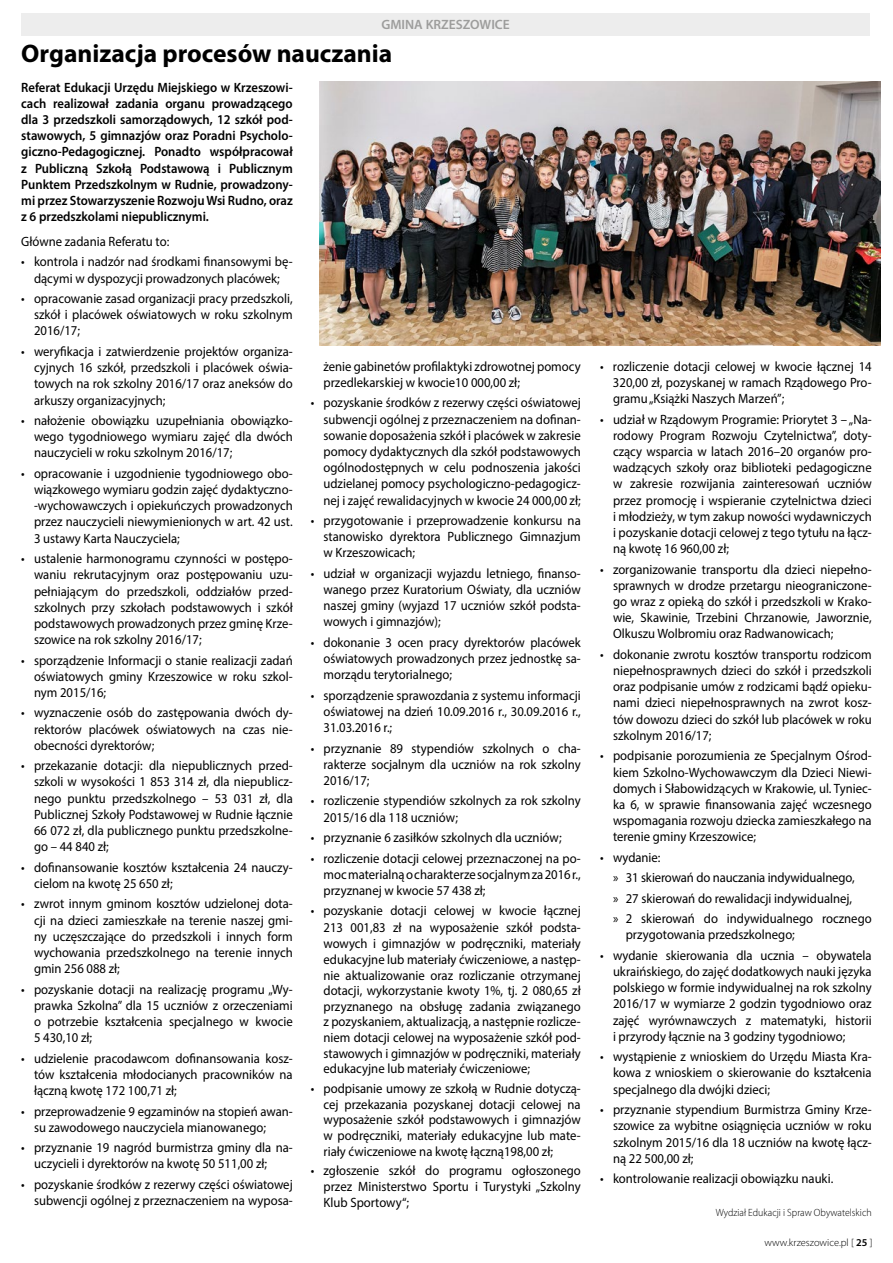
<style>
.page{position:relative;width:893px;height:1263px;background:#fff}
.page>*{position:absolute;margin:0;border:0;box-sizing:border-box;transform-origin:0 0}
.t1{font:700 25.5px "Myriad Pro";color:#000}
.t2{font:13.5px/16.2px "Myriad Pro";color:#000;text-align:justify;scale:.94 1}
.t3{font:600 13.5px/16.2px "Myriad Pro";color:#000;text-align:justify;scale:.94 1}
.t4{font:600 13.5px "Myriad Pro";color:#9d9d9c}
.t5{font:300 10.5px "Myriad Pro";color:#000;scale:.94 1}
.t6{font:300 10.5px "Myriad Pro";color:#000}
.s1{font-weight:600}
</style>
<div class="page">
<div style="left:21px;top:13px;width:849px;height:22px;background:#ededed"></div>
<img style="left:320px;top:81px;width:561px;height:264px">
<p class="t4" style="left:381px;top:16px;width:130px">GMINA KRZESZOWICE</p>
<h1 class="t1" style="left:21px;top:36px;width:372px">Organizacja procesów nauczania</h1>
<p class="t3" style="left:21px;top:79px;width:290px">Referat Edukacji Urzędu Miejskiego w Krzeszowi&shy;cach realizował zadania organu prowadzącego dla 3 przedszkoli samorządowych, 12 szkół pod&shy;stawowych, 5 gimnazjów oraz Poradni Psycholo&shy;giczno-Pedagogicznej. Ponadto współpracował z Publiczną Szkołą Podstawową i Publicznym Punktem Przedszkolnym w Rudnie, prowadzony&shy;mi przez Stowarzyszenie Rozwoju Wsi Rudno, oraz z 6 przedszkolami niepublicznymi.</p>
<p class="t2" style="left:21px;top:233px;width:159px">Główne zadania Referatu to:</p>
<p class="t2" style="left:21px;top:254px;width:290px;text-align:center">• kontrola i nadzór nad środkami finansowymi bę&shy;dącymi w dyspozycji prowadzonych placówek;</p>
<p class="t2" style="left:34px;top:290px;width:277px;text-indent:-13px">• opracowanie zasad organizacji pracy przedszkoli, szkół i placówek oświatowych w roku szkolnym 2016/17;</p>
<p class="t2" style="left:34px;top:343px;width:277px;text-indent:-13px">• weryfikacja i zatwierdzenie projektów organiza&shy;cyjnych 16 szkół, przedszkoli i placówek oświa&shy;towych na rok szkolny 2016/17 oraz aneksów do arkuszy organizacyjnych;</p>
<p class="t2" style="left:34px;top:412px;width:277px;text-indent:-13px">• nałożenie obowiązku uzupełniania obowiązko&shy;wego tygodniowego wymiaru zajęć dla dwóch nauczycieli w roku szkolnym 2016/17;</p>
<p class="t2" style="left:34px;top:465px;width:277px;text-indent:-13px">• opracowanie i uzgodnienie tygodniowego obo&shy;wiązkowego wymiaru godzin zajęć dydaktyczno--wychowawczych i opiekuńczych prowadzonych przez nauczycieli niewymienionych w art. 42 ust.<br>3 ustawy Karta Nauczyciela;</p>
<p class="t2" style="left:34px;top:550px;width:277px;text-indent:-13px">• ustalenie harmonogramu czynności w postępo&shy;waniu rekrutacyjnym oraz postępowaniu uzu&shy;pełniającym do przedszkoli, oddziałów przed&shy;szkolnych przy szkołach podstawowych i szkół podstawowych prowadzonych przez gminę Krze&shy;szowice na rok szkolny 2016/17;</p>
<p class="t2" style="left:34px;top:652px;width:277px;text-indent:-13px">• sporządzenie Informacji o stanie realizacji zadań oświatowych gminy Krzeszowice w roku szkol&shy;nym 2015/16;</p>
<p class="t2" style="left:34px;top:705px;width:277px;text-indent:-13px">• wyznaczenie osób do zastępowania dwóch dy&shy;rektorów placówek oświatowych na czas nie&shy;obecności dyrektorów;</p>
<p class="t2" style="left:34px;top:757px;width:277px;text-indent:-13px">• przekazanie dotacji: dla niepublicznych przed&shy;szkoli w wysokości 1 853 314 zł, dla niepublicz&shy;nego punktu przedszkolnego – 53 031 zł, dla Publicznej Szkoły Podstawowej w Rudnie łącznie 66 072 zł, dla publicznego punktu przedszkolne&shy;go – 44 840 zł;</p>
<p class="t2" style="left:34px;top:859px;width:277px;text-indent:-13px">• dofinansowanie kosztów kształcenia 24 nauczy&shy;cielom na kwotę 25 650 zł;</p>
<p class="t2" style="left:34px;top:895px;width:277px;text-indent:-13px">• zwrot innym gminom kosztów udzielonej dota&shy;cji na dzieci zamieszkałe na terenie naszej gmi&shy;ny uczęszczające do przedszkoli i innych form wychowania przedszkolnego na terenie innych gmin 256 088 zł;</p>
<p class="t2" style="left:34px;top:981px;width:277px;text-indent:-13px">• pozyskanie dotacji na realizację programu „Wy&shy;prawka Szkolna” dla 15 uczniów z orzeczeniami o potrzebie kształcenia specjalnego w kwocie 5 430,10 zł;</p>
<p class="t2" style="left:34px;top:1050px;width:277px;text-indent:-13px">• udzielenie pracodawcom dofinansowania kosz&shy;tów kształcenia młodocianych pracowników na łączną kwotę 172 100,71 zł;</p>
<p class="t2" style="left:34px;top:1103px;width:277px;text-indent:-13px">• przeprowadzenie 9 egzaminów na stopień awan&shy;su zawodowego nauczyciela mianowanego;</p>
<p class="t2" style="left:34px;top:1139px;width:277px;text-indent:-13px">• przyznanie 19 nagród burmistrza gminy dla na&shy;uczycieli i dyrektorów na kwotę 50 511,00 zł;</p>
<p class="t2" style="left:21px;top:1176px;width:290px;text-align:right">• pozyskanie środków z rezerwy części oświatowej subwencji ogólnej z przeznaczeniem na wyposa-</p>
<p class="t2" style="left:323px;top:358px;width:275px">żenie gabinetów profilaktyki zdrowotnej pomocy przedlekarskiej w kwocie10 000,00 zł;</p>
<p class="t2" style="left:323px;top:394px;width:275px;text-indent:-13px">• pozyskanie środków z rezerwy części oświatowej subwencji ogólnej z przeznaczeniem na dofinan&shy;sowanie doposażenia szkół i placówek w zakresie pomocy dydaktycznych dla szkół podstawowych ogólnodostępnych w celu podnoszenia jakości udzielanej pomocy psychologiczno-pedagogicz&shy;nej i zajęć rewalidacyjnych w kwocie 24 000,00 zł;</p>
<p class="t2" style="left:323px;top:512px;width:275px;text-indent:-13px">• przygotowanie i przeprowadzenie konkursu na stanowisko dyrektora Publicznego Gimnazjum w Krzeszowicach;</p>
<p class="t2" style="left:323px;top:565px;width:275px;text-indent:-13px">• udział w organizacji wyjazdu letniego, finanso&shy;wanego przez Kuratorium Oświaty, dla uczniów naszej gminy (wyjazd 17 uczniów szkół podsta&shy;wowych i gimnazjów);</p>
<p class="t2" style="left:323px;top:634px;width:275px;text-indent:-13px">• dokonanie 3 ocen pracy dyrektorów placówek oświatowych prowadzonych przez jednostkę sa&shy;morządu terytorialnego;</p>
<p class="t2" style="left:323px;top:687px;width:275px;text-indent:-13px">• sporządzenie sprawozdania z systemu informacji oświatowej na dzień 10.09.2016 r., 30.09.2016 r., 31.03.2016 r.;</p>
<p class="t2" style="left:323px;top:740px;width:275px;text-indent:-13px">• przyznanie 89 stypendiów szkolnych o cha&shy;rakterze socjalnym dla uczniów na rok szkolny 2016/17;</p>
<p class="t2" style="left:323px;top:793px;width:275px;text-indent:-13px">• rozliczenie stypendiów szkolnych za rok szkolny<br>2015/16 dla 118 uczniów;</p>
<p class="t2" style="left:311px;top:829px;width:269px">• przyznanie 6 zasiłków szkolnych dla uczniów;</p>
<p class="t2" style="left:323px;top:850px;width:275px;text-indent:-13px">• rozliczenie dotacji celowej przeznaczonej na po&shy;moc materialną o charakterze socjalnym za 2016 r., przyznanej w kwocie 57 438 zł;</p>
<p class="t2" style="left:323px;top:903px;width:275px;line-height:15.8px;text-indent:-13px">• pozyskanie dotacji celowej w kwocie łącznej 213 001,83 zł na wyposażenie szkół podsta&shy;wowych i gimnazjów w podręczniki, materiały edukacyjne lub materiały ćwiczeniowe, a następ&shy;nie aktualizowanie oraz rozliczanie otrzymanej dotacji, wykorzystanie kwoty 1%, tj. 2 080,65 zł przyznanego na obsługę zadania związanego z pozyskaniem, aktualizacją, a następnie rozlicze&shy;niem dotacji celowej na wyposażenie szkół pod&shy;stawowych i gimnazjów w podręczniki, materiały edukacyjne lub materiały ćwiczeniowe;</p>
<p class="t2" style="left:323px;top:1080px;width:275px;line-height:15.6px;text-indent:-13px">• podpisanie umowy ze szkołą w Rudnie dotyczą&shy;cej przekazania pozyskanej dotacji celowej na wyposażenie szkół podstawowych i gimnazjów w podręczniki, materiały edukacyjne lub mate&shy;riały ćwiczeniowe na kwotę łączną198,00 zł;</p>
<p class="t2" style="left:323px;top:1163px;width:275px;text-indent:-13px">• zgłoszenie szkół do programu ogłoszonego przez Ministerstwo Sportu i Turystyki „Szkolny Klub Sportowy“;</p>
<p class="t2" style="left:613px;top:358px;width:277px;text-indent:-13px">• rozliczenie dotacji celowej w kwocie łącznej 14<br>320,00 zł, pozyskanej w ramach Rządowego Pro&shy;gramu „Książki Naszych Marzeń”;</p>
<p class="t2" style="left:613px;top:411px;width:277px;text-indent:-13px">• udział w Rządowym Programie: Priorytet 3 – „Na&shy;rodowy Program Rozwoju Czytelnictwa”, doty&shy;czący wsparcia w latach 2016–20 organów pro&shy;wadzących szkoły oraz biblioteki pedagogiczne w zakresie rozwijania zainteresowań uczniów przez promocję i wspieranie czytelnictwa dzieci i młodzieży, w tym zakup nowości wydawniczych i pozyskanie dotacji celowej z tego tytułu na łącz&shy;ną kwotę 16 960,00 zł;</p>
<p class="t2" style="left:613px;top:561px;width:277px;text-indent:-13px">• zorganizowanie transportu dla dzieci niepełno&shy;sprawnych w drodze przetargu nieograniczone&shy;go wraz z opieką do szkół i przedszkoli w Krako&shy;wie, Skawinie, Trzebini Chrzanowie, Jaworznie, Olkuszu Wolbromiu oraz Radwanowicach;</p>
<p class="t2" style="left:613px;top:646px;width:277px;text-indent:-13px">• dokonanie zwrotu kosztów transportu rodzicom niepełnosprawnych dzieci do szkół i przedszkoli oraz podpisanie umów z rodzicami bądź opieku&shy;nami dzieci niepełnosprawnych na zwrot kosz&shy;tów dowozu dzieci do szkół lub placówek w roku szkolnym 2016/17;</p>
<p class="t2" style="left:613px;top:747px;width:277px;text-indent:-13px">• podpisanie porozumienia ze Specjalnym Ośrod&shy;kiem Szkolno-Wychowawczym dla Dzieci Niewi&shy;domych i Słabowidzących w Krakowie, ul. Tyniec&shy;ka 6, w sprawie finansowania zajęć wczesnego wspomagania rozwoju dziecka zamieszkałego na terenie gminy Krzeszowice;</p>
<p class="t2" style="left:613px;top:847px;width:277px;line-height:20.4px;text-align:left;text-indent:-13px">• wydanie:<br>» 31 skierowań do nauczania indywidualnego,<br>» 27 skierowań do rewalidacji indywidualnej,<br>» 2 skierowań do indywidualnego rocznego</p>
<p class="t2" style="left:626px;top:926px;width:181px">przygotowania przedszkolnego;</p>
<p class="t2" style="left:613px;top:947px;width:277px;text-indent:-13px">• wydanie skierowania dla ucznia – obywatela ukraińskiego, do zajęć dodatkowych nauki języka polskiego w formie indywidualnej na rok szkolny 2016/17 w wymiarze 2 godzin tygodniowo oraz zajęć wyrównawczych z matematyki, historii i przyrody łącznie na 3 godziny tygodniowo;</p>
<p class="t2" style="left:613px;top:1048px;width:277px;text-indent:-13px">• wystąpienie z wnioskiem do Urzędu Miasta Kra&shy;kowa z wnioskiem o skierowanie do kształcenia specjalnego dla dwójki dzieci;</p>
<p class="t2" style="left:613px;top:1101px;width:277px;text-indent:-13px">• przyznanie stypendium Burmistrza Gminy Krze&shy;szowice za wybitne osiągnięcia uczniów w roku szkolnym 2015/16 dla 18 uczniów na kwotę łącz&shy;ną 22 500,00 zł;</p>
<p class="t2" style="left:600px;top:1170px;width:250px">• kontrolowanie realizacji obowiązku nauki.</p>
<p class="t5" style="left:716px;top:1207px;width:167px">Wydział Edukacji i Spraw Obywatelskich</p>
<p class="t6" style="left:764px;top:1237px;width:110px">www.krzeszowice.pl [ <span class="s1">25</span> ]</p>
</div>
